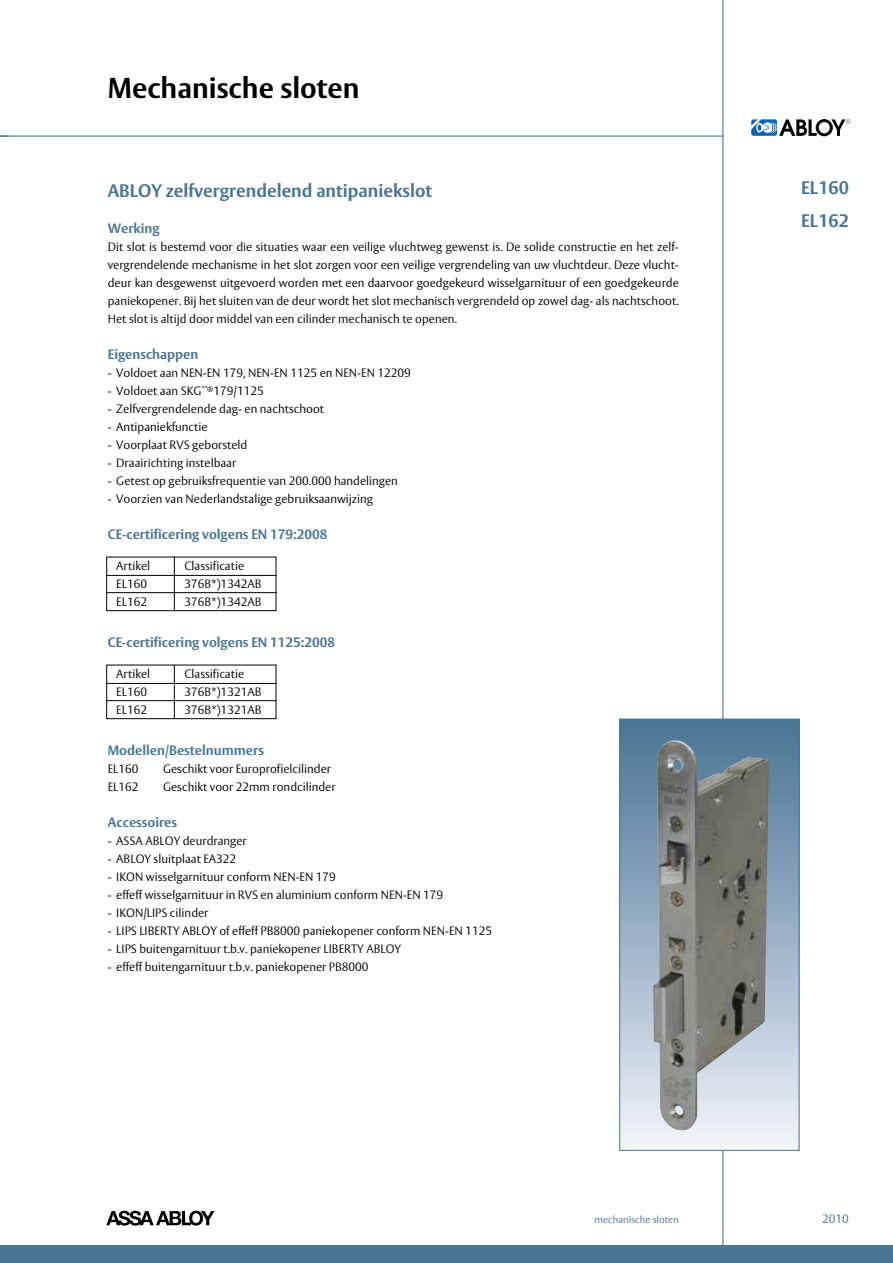
<style>
.page{position:relative;width:893px;height:1263px;background:#fff}
.page>*{position:absolute;margin:0;border:0;box-sizing:border-box;transform-origin:0 0}
.t1{font:700 28.5px "ASSA Vesta";color:#000}
.t2{font:700 18px/33px "ASSA Vesta";color:#497593}
.t3{font:700 13.5px "ASSA Vesta";color:#497593}
.t4{font:300 12px/18px "ASSA Vesta";color:#000;text-align:justify}
.t5{font:300 12px "ASSA Vesta";color:#497593}
.t6{font:300 9.9px "ASSA Vesta";color:#497593}
</style>
<div class="page">
<svg style="left:106px;top:1211px;width:109px;height:14px"></svg>
<svg style="left:751px;top:119px;width:99px;height:17px"></svg>
<hr style="left:0;top:136px;width:723px;height:1px;background:#497593">
<div style="left:0;top:1246px;width:893px;height:17px;background:#497593"></div>
<hr style="left:722px;top:0;width:1px;height:1259px;background:#497593">
<div style="left:620px;top:719px;width:179px;height:431px;background:linear-gradient(to bottom,#477293,#f1f3fa)"></div>
<img style="left:653px;top:740px;width:116px;height:392px">
<div style="left:619px;top:719px;width:180px;height:432px;border:1px solid #497593"></div>
<div style="left:106px;top:557px;width:170px;height:54px;border:1px solid #000"></div>
<hr style="left:106px;top:575px;width:170px;height:1px;background:#000">
<hr style="left:106px;top:592px;width:170px;height:1px;background:#000">
<hr style="left:174px;top:557px;width:1px;height:54px;background:#000">
<div style="left:106px;top:665px;width:170px;height:54px;border:1px solid #000"></div>
<hr style="left:106px;top:683px;width:170px;height:1px;background:#000">
<hr style="left:106px;top:700px;width:170px;height:1px;background:#000">
<hr style="left:174px;top:665px;width:1px;height:54px;background:#000">
<h1 class="t1" style="left:108px;top:70px;width:253px">Mechanische sloten</h1>
<h2 class="t2" style="left:108px;top:174px;width:326px">ABLOY zelfvergrendelend antipaniekslot</h2>
<p class="t3" style="left:108px;top:220px;width:53px">Werking</p>
<p class="t4" style="left:108px;top:238px;width:573px">Dit slot is bestemd voor die situaties waar een veilige vluchtweg gewenst is. De solide constructie en het zelf&shy;vergrendelende mechanisme in het slot zorgen voor een veilige vergrendeling van uw vluchtdeur. Deze vlucht&shy;deur kan desgewenst uitgevoerd worden met een daarvoor goedgekeurd wisselgarnituur of een goedgekeurde paniekopener. Bij het sluiten van de deur wordt het slot mechanisch vergrendeld op zowel dag- als nachtschoot.<br>Het slot is altijd door middel van een cilinder mechanisch te openen.</p>
<p class="t3" style="left:108px;top:346px;width:92px">Eigenschappen</p>
<p class="t4" style="left:108px;top:364px;width:305px">- Voldoet aan NEN-EN 179, NEN-EN 1125 en NEN-EN 12209</p>
<p class="t4" style="left:108px;top:382px;width:157px">- Voldoet aan SKG<sup>**®</sup>179/1125</p>
<p class="t4" style="left:108px;top:400px;width:218px">- Zelfvergrendelende dag- en nachtschoot</p>
<p class="t4" style="left:108px;top:418px;width:101px">- Antipaniekfunctie</p>
<p class="t4" style="left:108px;top:436px;width:141px">- Voorplaat RVS geborsteld</p>
<p class="t4" style="left:108px;top:454px;width:130px">- Draairichting instelbaar</p>
<p class="t4" style="left:108px;top:472px;width:292px">- Getest op gebruiksfrequentie van 200.000 handelingen</p>
<p class="t4" style="left:108px;top:490px;width:267px">- Voorzien van Nederlandstalige gebruiksaanwijzing</p>
<p class="t3" style="left:108px;top:526px;width:221px">CE-certificering volgens EN 179:2008</p>
<p class="t4" style="left:116px;top:557px;width:35px">Artikel</p>
<p class="t4" style="left:184px;top:557px;width:61px">Classificatie</p>
<p class="t4" style="left:116px;top:575px;width:32px">EL160</p>
<p class="t4" style="left:184px;top:575px;width:79px">376B*)1342AB</p>
<p class="t4" style="left:116px;top:593px;width:32px">EL162</p>
<p class="t4" style="left:184px;top:593px;width:79px">376B*)1342AB</p>
<p class="t3" style="left:108px;top:634px;width:229px">CE-certificering volgens EN 1125:2008</p>
<p class="t4" style="left:116px;top:665px;width:35px">Artikel</p>
<p class="t4" style="left:184px;top:665px;width:61px">Classificatie</p>
<p class="t4" style="left:116px;top:683px;width:32px">EL160</p>
<p class="t4" style="left:184px;top:683px;width:79px">376B*)1321AB</p>
<p class="t4" style="left:116px;top:701px;width:32px">EL162</p>
<p class="t4" style="left:184px;top:701px;width:79px">376B*)1321AB</p>
<p class="t3" style="left:108px;top:742px;width:158px">Modellen/Bestelnummers</p>
<p class="t4" style="left:108px;top:760px;width:32px">EL160</p>
<p class="t4" style="left:163px;top:760px;width:169px">Geschikt voor Europrofielcilinder</p>
<p class="t4" style="left:108px;top:778px;width:32px">EL162</p>
<p class="t4" style="left:163px;top:778px;width:174px">Geschikt voor 22mm rondcilinder</p>
<p class="t3" style="left:108px;top:814px;width:71px">Accessoires</p>
<p class="t4" style="left:108px;top:832px;width:141px">- ASSA ABLOY deurdranger</p>
<p class="t4" style="left:108px;top:850px;width:130px">- ABLOY sluitplaat EA322</p>
<p class="t4" style="left:108px;top:868px;width:230px">- IKON wisselgarnituur conform NEN-EN 179</p>
<p class="t4" style="left:108px;top:886px;width:337px">- effeff wisselgarnituur in RVS en aluminium conform NEN-EN 179</p>
<p class="t4" style="left:108px;top:904px;width:102px">- IKON/LIPS cilinder</p>
<p class="t4" style="left:108px;top:922px;width:386px">- LIPS LIBERTY ABLOY of effeff PB8000 paniekopener conform NEN-EN 1125</p>
<p class="t4" style="left:108px;top:940px;width:295px">- LIPS buitengarnituur t.b.v. paniekopener LIBERTY ABLOY</p>
<p class="t4" style="left:108px;top:958px;width:262px">- effeff buitengarnituur t.b.v. paniekopener PB8000</p>
<p class="t6" style="left:594px;top:1213px;width:86px">mechanische sloten</p>
<h2 class="t2" style="left:801px;top:172px;width:49px">EL160<br>EL162</h2>
<p class="t5" style="left:822px;top:1211px;width:28px">2010</p>
</div>
